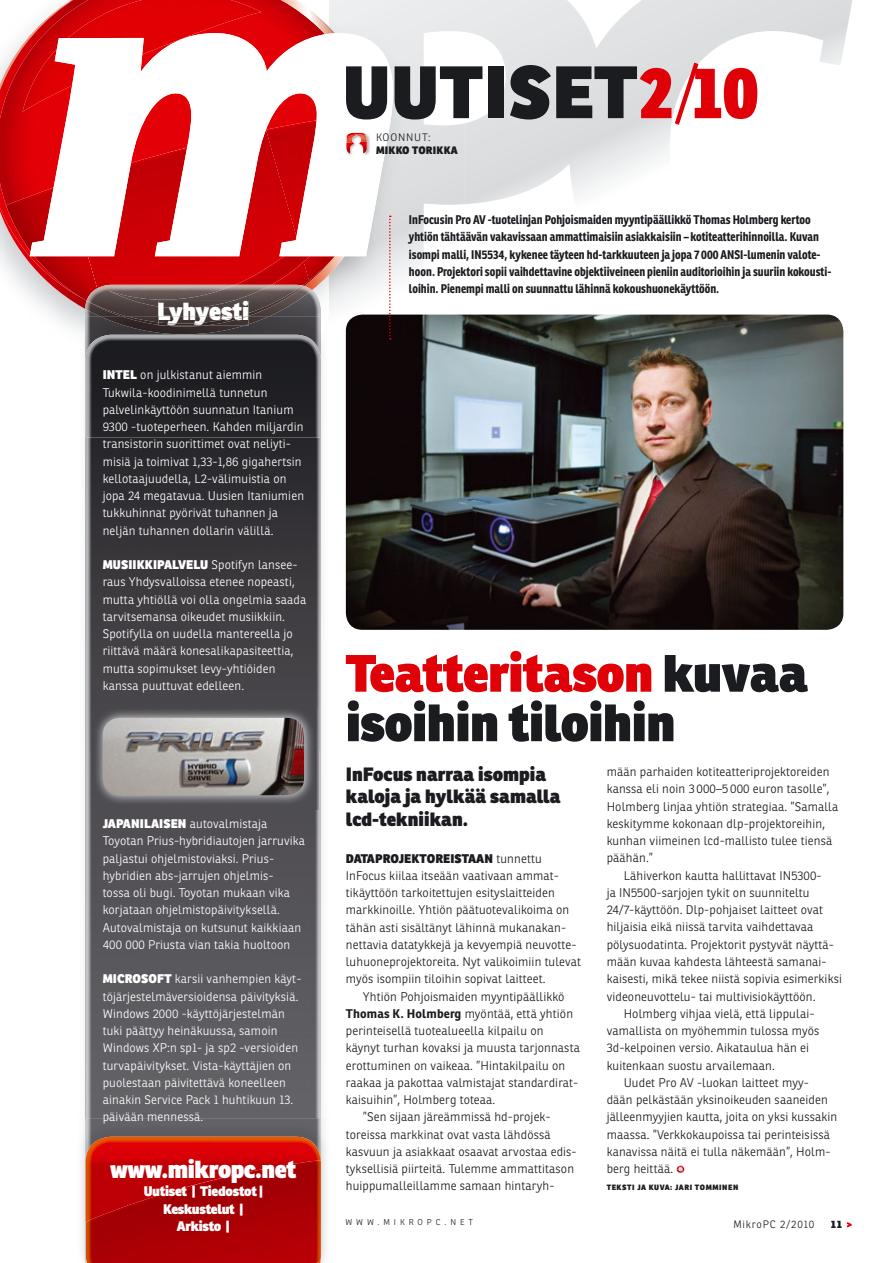
<style>
.page{position:relative;width:893px;height:1263px;background:#fff}
.page>*{position:absolute;margin:0;border:0;box-sizing:border-box;transform-origin:0 0}
.t1{font:800 72px "Ronnia";letter-spacing:.015em;color:#1b1c20}
.t2{font:800 51px/49.5px "Ronnia";letter-spacing:-.01em;color:#1b1c20}
.t3{font:800 24px "Ronnia";letter-spacing:-.02em;color:#fff}
.t4{font:800 18.75px/22.5px "Ronnia";color:#1b1c20}
.t5{font:800 13.5px/17.2px "Ronnia";letter-spacing:-.02em;color:#fff;text-align:center}
.t6{font:300 12.15px/17.2px "Ronnia";letter-spacing:.01em;color:#1b1c20}
.t7{font:300 12.15px/17.2px "Ronnia";letter-spacing:.01em;color:#fff}
.t8{font:700 12.15px/17.2px "Ronnia Cond";color:#1b1c20}
.t9{font:300 10.5px "Ronnia";letter-spacing:.08em;color:#1b1c20}
.t10{font:800 10.5px "Ronnia";letter-spacing:.02em;color:#1b1c20}
.t11{font:300 8.25px "Ronnia";letter-spacing:.48em;color:#1b1c20}
.t12{font:800 7.5px "Ronnia";letter-spacing:.08em;color:#1b1c20}
.s1{color:#fcfcfd}
.s2{color:#fefefe}
.s3{font-weight:800}
.s4{font-family:"Ronnia Cond";color:#df0008}
.s5{font-family:"Ronnia Cond";font-weight:300;color:#df0008}
.s6{color:#df0008}
.s7{font-weight:700}
</style>
<div class="page">
<svg style="left:464px;top:0;width:389px;height:330px"></svg>
<img style="left:345px;top:325px;width:2px;height:113px">
<img style="left:329px;top:0;width:135px;height:325px">
<svg style="left:0;top:0;width:345px;height:309px"></svg>
<svg style="left:30px;top:256px;width:305px;height:44px;background:#d0282b"></svg>
<img style="left:235px;top:256px;width:75px;height:29px">
<svg style="left:0;top:0;width:333px;height:256px"></svg>
<img style="left:23px;top:0;width:238px;height:112px">
<svg style="left:30px;top:33px;width:363px;height:223px"></svg>
<img style="left:345px;top:132px;width:29px;height:29px">
<svg style="left:346px;top:133px;width:21px;height:20px"></svg>
<img style="left:346px;top:134px;width:21px;height:9px">
<img style="left:86px;top:290px;width:235px;height:461px">
<img style="left:85px;top:286px;width:227px;height:30px">
<img style="left:87px;top:285px;width:216px;height:31px">
<img style="left:108px;top:285px;width:163px;height:21px">
<img style="left:159px;top:301px;width:89px;height:15px">
<img style="left:159px;top:301px;width:73px;height:7px">
<img style="left:76px;top:316px;width:10px;height:122px">
<img style="left:321px;top:347px;width:1px;height:771px">
<svg style="left:329px;top:316px;width:7px;height:9px"></svg>
<img style="left:85px;top:438px;width:1px;height:680px">
<img style="left:100px;top:316px;width:169px;height:18px">
<img style="left:126px;top:316px;width:33px;height:6px">
<img style="left:159px;top:316px;width:89px;height:10px">
<img style="left:159px;top:316px;width:79px;height:8px">
<img style="left:86px;top:751px;width:46px;height:367px">
<img style="left:274px;top:751px;width:47px;height:367px">
<img style="left:132px;top:810px;width:142px;height:308px">
<img style="left:86px;top:335px;width:235px;height:103px">
<img style="left:85px;top:1118px;width:1px;height:145px">
<img style="left:86px;top:1222px;width:235px;height:41px">
<img style="left:86px;top:1118px;width:235px;height:19px">
<img style="left:86px;top:1222px;width:1px;height:34px">
<img style="left:86px;top:1137px;width:235px;height:85px">
<svg style="left:846px;top:1222px;width:6px;height:5px"></svg>
<svg style="left:676px;top:1165px;width:9px;height:8px"></svg>
<img style="left:346px;top:315px;width:497px;height:315px;border-radius:17px">
<svg style="left:389px;top:216px;width:2px;height:124px"></svg>
<img style="left:92px;top:707px;width:227px;height:103px">
<img style="left:103px;top:718px;width:201px;height:77px;border-radius:17px">
<h3 class="t3" style="left:157px;top:298px;width:94px">L h<span class="s1">y</span> <span class="s2">y</span>esti</h3>
<p class="t7" style="left:103px;top:368px;width:203px"><span class="s3">INTEL</span> on julkistanut aiemmin Tukwila-koodinimellä tunnetun palvelinkäyttöön suunnatun Itanium 9300 -tuoteperheen. Kahden miljardin transistorin suorittimet ovat neliyti&shy;misiä ja toimivat 1,33-1,86 gigahertsin kellotaajuudella, L2-välimuistia on jopa 24 megatavua. Uusien Itaniumien tukkuhinnat pyörivät tuhannen ja neljän tuhannen dollarin välillä.</p>
<p class="t7" style="left:103px;top:557px;width:205px"><span class="s3">MUSIIKKIPALVELU</span> Spotifyn lansee&shy;raus Yhdysvalloissa etenee nopeasti, mutta yhtiöllä voi olla ongelmia saada tarvitsemansa oikeudet musiikkiin.<br>Spotifylla on uudella mantereella jo riittävä määrä konesalikapasiteettia, mutta sopimukset levy-yhtiöiden kanssa puuttuvat edelleen.</p>
<p class="t7" style="left:103px;top:816px;width:204px"><span class="s3">JAPANILAISEN</span> autovalmistaja Toyotan Prius-hybridiautojen jarruvika paljastui ohjelmistoviaksi. Prius&shy;hybridien abs-jarrujen ohjelmis-<br>tossa oli bugi. Toyotan mukaan vika korjataan ohjelmistopäivityksellä.<br>Autovalmistaja on kutsunut kaikkiaan 400 000 Priusta vian takia huoltoon</p>
<p class="t7" style="left:103px;top:971px;width:200px"><span class="s3">MICROSOFT</span> karsii vanhempien käyt&shy;töjärjestelmäversioidensa päivityksiä.<br>Windows 2000 -käyttöjärjestelmän tuki päättyy heinäkuussa, samoin Windows XP:n sp1- ja sp2 -versioiden turvapäivitykset. Vista-käyttäjien on puolestaan päivitettävä koneelleen ainakin Service Pack 1 huhtikuun 13. päivään mennessä.</p>
<h3 class="t3" style="left:110px;top:1155px;width:188px">www.mikropc.net</h3>
<p class="t5" style="left:144px;top:1183px;width:121px">Uutiset | Tiedostot |<br>Keskustelut |<br>Arkisto |</p>
<h1 class="t1" style="left:343px;top:51px;width:417px">UUTISET<span class="s4">2</span><span class="s5">/</span><span class="s4">10</span></h1>
<p class="t9" style="left:376px;top:134px;width:56px">KOONNUT:</p>
<p class="t10" style="left:376px;top:144px;width:83px">MIKKO TORIKKA</p>
<p class="t8" style="left:409px;top:213px;width:424px">InFocusin Pro AV -tuotelinjan Pohjoismaiden myyntipäällikkö Thomas Holmberg kertoo yhtiön tähtäävän vakavissaan ammattimaisiin asiakkaisiin – kotiteatterihinnoilla. Kuvan isompi malli, IN5534, kykenee täyteen hd-tarkkuuteen ja jopa 7 000 ANSI-lumenin valote&shy;hoon. Projektori sopii vaihdettavine objektiiveineen pieniin auditorioihin ja suuriin kokousti&shy;loihin. Pienempi malli on suunnattu lähinnä kokoushuonekäyttöön.</p>
<h2 class="t2" style="left:346px;top:649px;width:464px"><span class="s6">Teatteritason</span> kuvaa isoihin tiloihin</h2>
<h3 class="t4" style="left:346px;top:763px;width:216px">InFocus narraa isompia kaloja ja hylkää samalla lcd-tekniikan.</h3>
<p class="t6" style="left:346px;top:851px;width:237px"><span class="s3">DATAPROJEKTOREISTAAN</span> tunnettu InFocus kiilaa itseään vaativaan ammat&shy;tikäyttöön tarkoitettujen esityslaitteiden markkinoille. Yhtiön päätuotevalikoima on tähän asti sisältänyt lähinnä mukanakan&shy;nettavia datatykkejä ja kevyempiä neuvotte&shy;luhuoneprojektoreita. Nyt valikoimiin tulevat myös isompiin tiloihin sopivat laitteet.</p>
<p class="t6" style="left:363px;top:989px;width:203px">Yhtiön Pohjoismaiden myyntipäällikkö</p>
<p class="t6" style="left:346px;top:1006px;width:229px"><span class="s7">Thomas K. Holmberg</span> myöntää, että yhtiön</p>
<p class="t6" style="left:346px;top:1023px;width:199px">perinteisellä tuotealueella kilpailu on</p>
<p class="t6" style="left:346px;top:1040px;width:236px">käynyt turhan kovaksi ja muusta tarjonnasta</p>
<p class="t6" style="left:346px;top:1058px;width:221px">erottuminen on vaikeaa. ”Hintakilpailu on</p>
<p class="t6" style="left:346px;top:1075px;width:234px">raakaa ja pakottaa valmistajat standardirat-</p>
<p class="t6" style="left:346px;top:1092px;width:151px">kaisuihin”, Holmberg toteaa.</p>
<p class="t6" style="left:363px;top:1109px;width:189px">”Sen sijaan järeämmissä hd-projek-</p>
<p class="t6" style="left:346px;top:1127px;width:206px">toreissa markkinat ovat vasta lähdössä</p>
<p class="t6" style="left:346px;top:1144px;width:232px">kasvuun ja asiakkaat osaavat arvostaa edis-</p>
<p class="t6" style="left:346px;top:1161px;width:230px">tyksellisiä piirteitä. Tulemme ammattitason</p>
<p class="t6" style="left:346px;top:1178px;width:210px">huippumalleillamme samaan hintaryh-</p>
<p class="t6" style="left:607px;top:764px;width:233px">mään parhaiden kotiteatteriprojektoreiden kanssa eli noin 3 000–5 000 euron tasolle”, Holmberg linjaa yhtiön strategiaa. ”Samalla keskitymme kokonaan dlp-projektoreihin, kunhan viimeinen lcd-mallisto tulee tiensä päähän.”</p>
<p class="t6" style="left:624px;top:868px;width:200px">Lähiverkon kautta hallittavat IN5300-</p>
<p class="t6" style="left:607px;top:885px;width:204px">ja IN5500-sarjojen tykit on suunniteltu</p>
<p class="t6" style="left:607px;top:902px;width:218px">24/7-käyttöön. Dlp-pohjaiset laitteet ovat</p>
<p class="t6" style="left:607px;top:920px;width:208px">hiljaisia eikä niissä tarvita vaihdettavaa</p>
<p class="t6" style="left:607px;top:937px;width:229px">pölysuodatinta. Projektorit pystyvät näyttä-</p>
<p class="t6" style="left:607px;top:954px;width:222px">mään kuvaa kahdesta lähteestä samanai-</p>
<p class="t6" style="left:607px;top:971px;width:237px">kaisesti, mikä tekee niistä sopivia esimerkiksi</p>
<p class="t6" style="left:607px;top:989px;width:210px">videoneuvottelu- tai multivisiokäyttöön.</p>
<p class="t6" style="left:624px;top:1006px;width:192px">Holmberg vihjaa vielä, että lippulai-</p>
<p class="t6" style="left:607px;top:1023px;width:214px">vamallista on myöhemmin tulossa myös</p>
<p class="t6" style="left:607px;top:1040px;width:204px">3d-kelpoinen versio. Aikataulua hän ei</p>
<p class="t6" style="left:607px;top:1058px;width:170px">kuitenkaan suostu arvailemaan.</p>
<p class="t6" style="left:624px;top:1075px;width:187px">Uudet Pro AV -luokan laitteet myy-</p>
<p class="t6" style="left:607px;top:1092px;width:223px">dään pelkästään yksinoikeuden saaneiden</p>
<p class="t6" style="left:607px;top:1109px;width:232px">jälleenmyyjien kautta, joita on yksi kussakin</p>
<p class="t6" style="left:607px;top:1127px;width:225px">maassa. ”Verkkokaupoissa tai perinteisissä</p>
<p class="t6" style="left:607px;top:1144px;width:225px">kanavissa näitä ei tulla näkemään”, Holm-</p>
<p class="t6" style="left:607px;top:1161px;width:68px">berg heittää.</p>
<p class="t12" style="left:607px;top:1183px;width:133px">TEKSTI JA KUVA: JARI TOMMINEN</p>
<p class="t11" style="left:345px;top:1219px;width:129px">WWW.MIKROPC.NET</p>
<p class="t9" style="left:733px;top:1220px;width:82px">MikroPC 2/2010</p>
<p class="t10" style="left:831px;top:1218px;width:13px">11</p>
</div>
